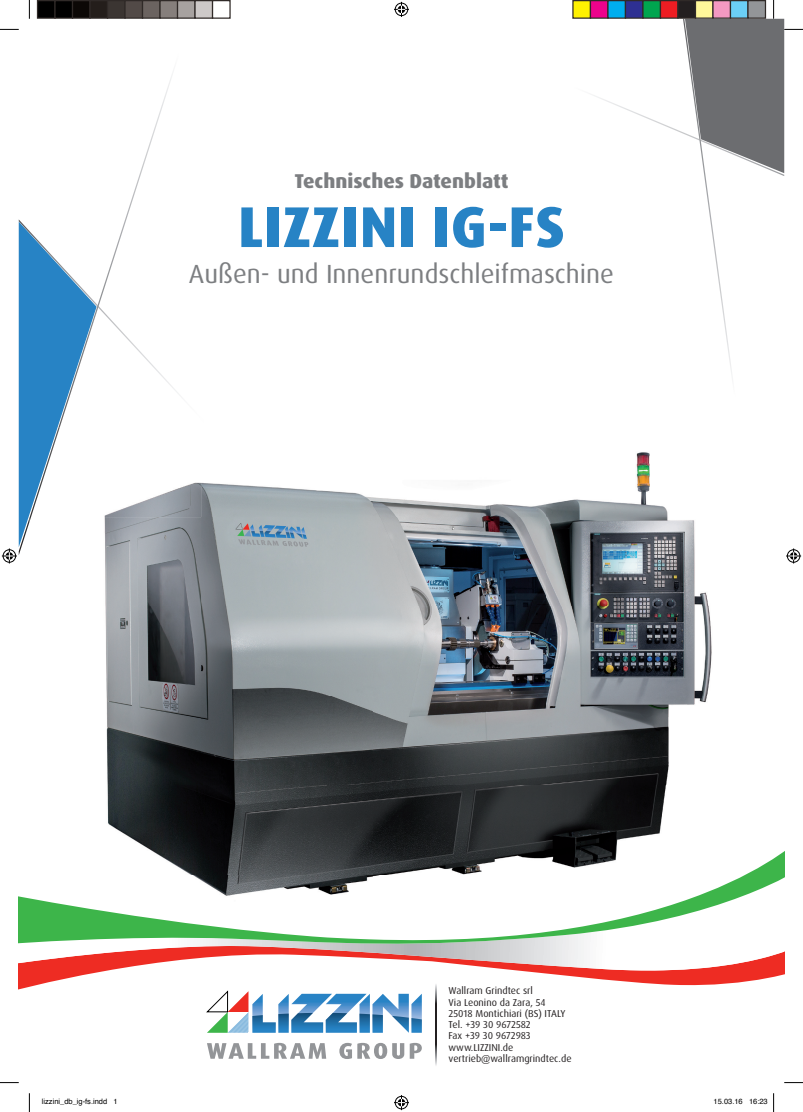
<style>
.page{position:relative;width:803px;height:1112px;background:#fff}
.page>*{position:absolute;margin:0;border:0;box-sizing:border-box;transform-origin:0 0}
.t1{font:800 57.5px "Dax OT";letter-spacing:.01em;color:#2783c5}
.t2{font:26.25px "Dax OT";color:#7c7e81}
.t3{font:800 20px "Dax OT";color:#7c7e81}
.t4{font:10px/11.2px "Dax OT";color:#231f20}
.t5{font:7.5px "Helvetica";color:#000}
</style>
<div class="page">
<img style="left:105px;top:452px;width:607px;height:385px">
<img style="left:104px;top:73px;width:87px;height:482px">
<img style="left:19px;top:219px;width:172px;height:208px">
<img style="left:209px;top:452px;width:36px;height:13px">
<img style="left:683px;top:176px;width:49px;height:484px">
<svg style="left:19px;top:974px;width:765px;height:17px"></svg>
<svg style="left:19px;top:957px;width:765px;height:17px"></svg>
<svg style="left:19px;top:837px;width:765px;height:120px"></svg>
<svg style="left:207px;top:1042px;width:215px;height:16px"></svg>
<svg style="left:207px;top:990px;width:215px;height:42px"></svg>
<img style="left:435px;top:983px;width:1px;height:82px">
<svg style="left:0;top:29px;width:19px;height:1px"></svg>
<svg style="left:0;top:1082px;width:19px;height:1px"></svg>
<svg style="left:784px;top:1082px;width:19px;height:1px"></svg>
<svg style="left:29px;top:0;width:1px;height:19px"></svg>
<svg style="left:29px;top:1093px;width:1px;height:18px"></svg>
<svg style="left:685px;top:0;width:118px;height:173px"></svg>
<svg style="left:394px;top:2px;width:15px;height:15px"></svg>
<svg style="left:394px;top:1095px;width:15px;height:14px"></svg>
<svg style="left:2px;top:221px;width:97px;height:342px"></svg>
<svg style="left:786px;top:548px;width:15px;height:15px"></svg>
<div style="left:38px;top:1px;width:17px;height:17px;background:#000"></div>
<div style="left:37px;top:0;width:19px;height:19px;border:1px solid #302a28"></div>
<div style="left:55px;top:1px;width:18px;height:17px;background:#000"></div>
<div style="left:54px;top:0;width:19px;height:19px;border:1px solid #302a28"></div>
<div style="left:73px;top:1px;width:17px;height:17px;background:#0c0806"></div>
<div style="left:72px;top:0;width:19px;height:19px;border:1px solid #302a28"></div>
<div style="left:90px;top:1px;width:18px;height:17px;background:#241e1b"></div>
<div style="left:89px;top:0;width:19px;height:19px;border:1px solid #302a28"></div>
<div style="left:108px;top:1px;width:17px;height:17px;background:#3b3532"></div>
<div style="left:107px;top:0;width:19px;height:19px;border:1px solid #302a28"></div>
<div style="left:125px;top:1px;width:18px;height:17px;background:#524a47"></div>
<div style="left:124px;top:0;width:19px;height:19px;border:1px solid #302a28"></div>
<div style="left:143px;top:1px;width:17px;height:17px;background:#6b6360"></div>
<div style="left:142px;top:0;width:19px;height:19px;border:1px solid #302a28"></div>
<div style="left:160px;top:1px;width:18px;height:17px;background:#867f7c"></div>
<div style="left:159px;top:0;width:19px;height:19px;border:1px solid #302a28"></div>
<div style="left:178px;top:1px;width:17px;height:17px;background:#a7a2a0"></div>
<div style="left:177px;top:0;width:19px;height:19px;border:1px solid #302a28"></div>
<div style="left:195px;top:1px;width:18px;height:17px;background:#cdc9c8"></div>
<div style="left:194px;top:0;width:19px;height:19px;border:1px solid #302a28"></div>
<div style="left:212px;top:0;width:19px;height:19px;border:1px solid #302a28"></div>
<div style="left:573px;top:1px;width:17px;height:17px;background:#fff101"></div>
<div style="left:572px;top:0;width:19px;height:19px;border:1px solid #302a28"></div>
<div style="left:590px;top:1px;width:18px;height:17px;background:#ed028c"></div>
<div style="left:590px;top:0;width:18px;height:19px;border:1px solid #302a28"></div>
<div style="left:608px;top:1px;width:17px;height:17px;background:#00aeef"></div>
<div style="left:607px;top:0;width:19px;height:19px;border:1px solid #302a28"></div>
<div style="left:625px;top:1px;width:18px;height:17px;background:#2e3092"></div>
<div style="left:625px;top:0;width:18px;height:19px;border:1px solid #302a28"></div>
<div style="left:643px;top:1px;width:17px;height:17px;background:#00a54f"></div>
<div style="left:642px;top:0;width:19px;height:19px;border:1px solid #302a28"></div>
<div style="left:660px;top:1px;width:18px;height:17px;background:#ee1d23"></div>
<div style="left:660px;top:0;width:18px;height:19px;border:1px solid #302a28"></div>
<div style="left:678px;top:1px;width:17px;height:17px;background:#231f20"></div>
<div style="left:677px;top:0;width:19px;height:19px;border:1px solid #302a28"></div>
<div style="left:695px;top:1px;width:18px;height:17px;background:#fff79a"></div>
<div style="left:695px;top:0;width:18px;height:19px;border:1px solid #302a28"></div>
<div style="left:713px;top:1px;width:17px;height:17px;background:#f499c2"></div>
<div style="left:712px;top:0;width:19px;height:19px;border:1px solid #302a28"></div>
<div style="left:730px;top:1px;width:18px;height:17px;background:#6bcff6"></div>
<div style="left:730px;top:0;width:18px;height:19px;border:1px solid #302a28"></div>
<div style="left:748px;top:1px;width:17px;height:17px;background:#939598"></div>
<div style="left:747px;top:0;width:19px;height:19px;border:1px solid #302a28"></div>
<svg style="left:773px;top:1093px;width:1px;height:18px"></svg>
<h3 class="t3" style="left:294px;top:168px;width:216px">Technisches Datenblatt</h3>
<h1 class="t1" style="left:238px;top:190px;width:329px">LIZZINI IG-FS</h1>
<h2 class="t2" style="left:189px;top:257px;width:426px">Außen- und Innenrundschleifmaschine</h2>
<p class="t4" style="left:448px;top:985px;width:124px">Wallram Grindtec srl<br>Via Leonino da Zara, 54<br>25018 Montichiari (BS) ITALY<br>Tel. +39 30 9672582<br>Fax +39 30 9672983 www.LIZZINI.de vertrieb@wallramgrindtec.de</p>
<p class="t5" style="left:42px;top:1095px;width:77px">lizzini_db_ig-fs.indd 1</p>
<p class="t5" style="left:713px;top:1095px;width:56px">15.03.16 16:23</p>
</div>
